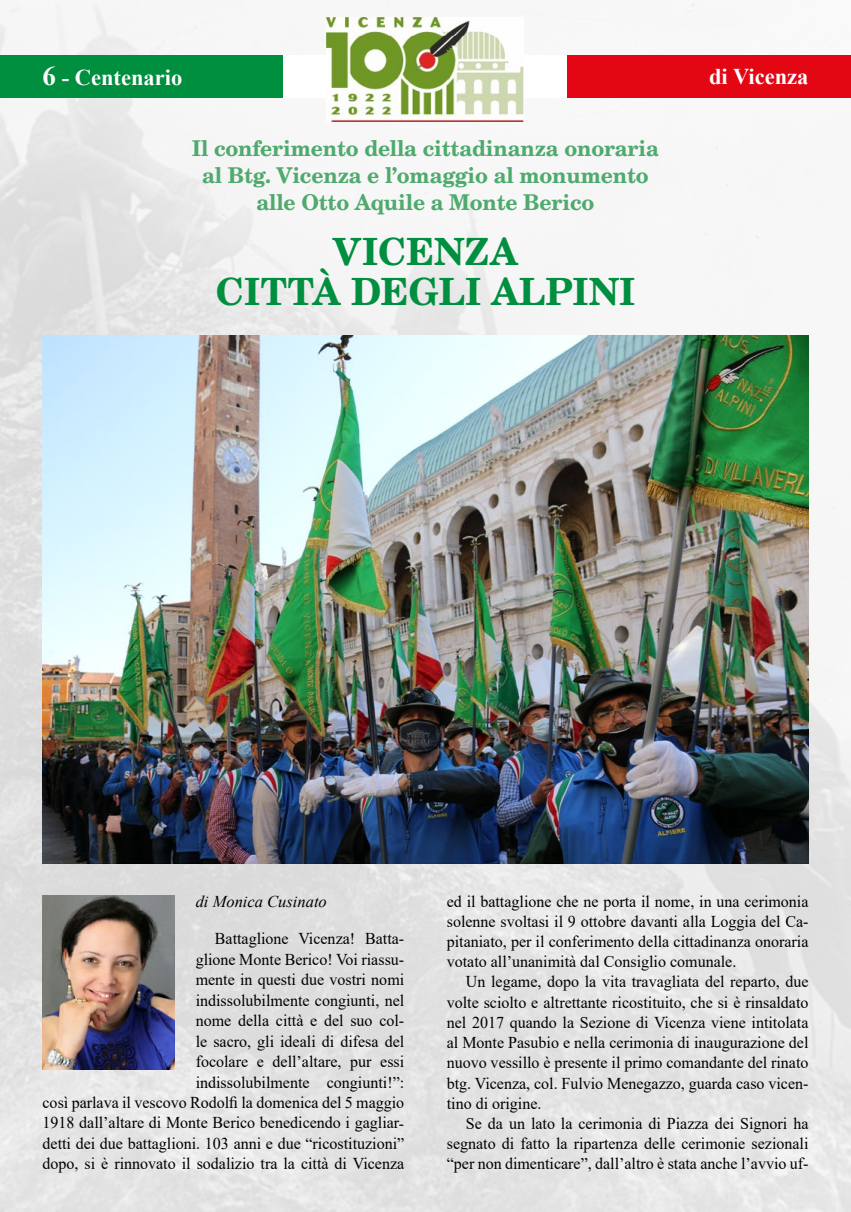
<style>
.page{position:relative;width:851px;height:1212px;background:#fff}
.page>*{position:absolute;margin:0;border:0;box-sizing:border-box;transform-origin:0 0}
.t1{font:700 37.5px/40.5px "C059";color:#008e3f;text-align:center}
.t2{font:700 22.5px "Times New Roman";color:#fff}
.t3{font:700 21.75px/27px "C059";letter-spacing:-.01em;color:#4faa6e;text-align:center}
.t4{font:16.5px/20.5px "Times New Roman";color:#000;text-align:justify}
.t5{font:italic 16.5px "Times New Roman";color:#000}
.s1{font-size:27px}
</style>
<div class="page">
<img style="left:0;top:0;width:850px;height:1212px">
<img style="left:43px;top:336px;width:765px;height:528px">
<div style="left:0;top:55px;width:283px;height:43px;background:#008e3f"></div>
<div style="left:283px;top:55px;width:284px;height:43px;background:#fff"></div>
<div style="left:567px;top:55px;width:283px;height:43px;background:#e30613"></div>
<img style="left:326px;top:17px;width:197px;height:105px">
<img style="left:43px;top:895px;width:131px;height:174px">
<h2 class="t2" style="left:43px;top:62px;width:141px"><span class="s1">6</span> - Centenario</h2>
<h2 class="t2" style="left:708px;top:61px;width:101px">di Vicenza</h2>
<h3 class="t3" style="left:192px;top:134px;width:468px">Il conferimento della cittadinanza onoraria al Btg. Vicenza e l’omaggio al monumento alle Otto Aquile a Monte Berico</h3>
<h1 class="t1" style="left:216px;top:229px;width:421px">VICENZA<br>CITTÀ DEGLI ALPINI</h1>
<p class="t5" style="left:196px;top:890px;width:133px">di Monica Cusinato</p>
<p class="t4" style="left:43px;top:928px;width:363px;text-align:right">Battaglione Vicenza! Batta-<br>glione Monte Berico! Voi riassu-<br>mente in questi due vostri nomi<br>indissolubilmente congiunti, nel<br>nome della città e del suo col-<br>le sacro, gli ideali di difesa del<br>focolare e dell’altare, pur essi<br>indissolubilmente congiunti!”:<br>così parlava il vescovo Rodolfi la domenica del 5 maggio 1918 dall’altare di Monte Berico benedicendo i gagliar&shy;detti dei due battaglioni. 103 anni e due “ricostituzioni” dopo, si è rinnovato il sodalizio tra la città di Vicenza</p>
<p class="t4" style="left:446px;top:890px;width:363px">ed il battaglione che ne porta il nome, in una cerimonia solenne svoltasi il 9 ottobre davanti alla Loggia del Ca&shy;pitaniato, per il conferimento della cittadinanza onoraria votato all’unanimità dal Consiglio comunale.</p>
<p class="t4" style="left:446px;top:971px;width:363px;text-indent:19px">Un legame, dopo la vita travagliata del reparto, due volte sciolto e altrettante ricostituito, che si è rinsaldato nel 2017 quando la Sezione di Vicenza viene intitolata al Monte Pasubio e nella cerimonia di inaugurazione del nuovo vessillo è presente il primo comandante del rinato btg. Vicenza, col. Fulvio Menegazzo, guarda caso vicen&shy;tino di origine.</p>
<p class="t4" style="left:446px;top:1113px;width:363px;text-indent:19px">Se da un lato la cerimonia di Piazza dei Signori ha segnato di fatto la ripartenza delle cerimonie sezionali “per non dimenticare”, dall’altro è stata anche l’avvio uf-</p>
</div>
